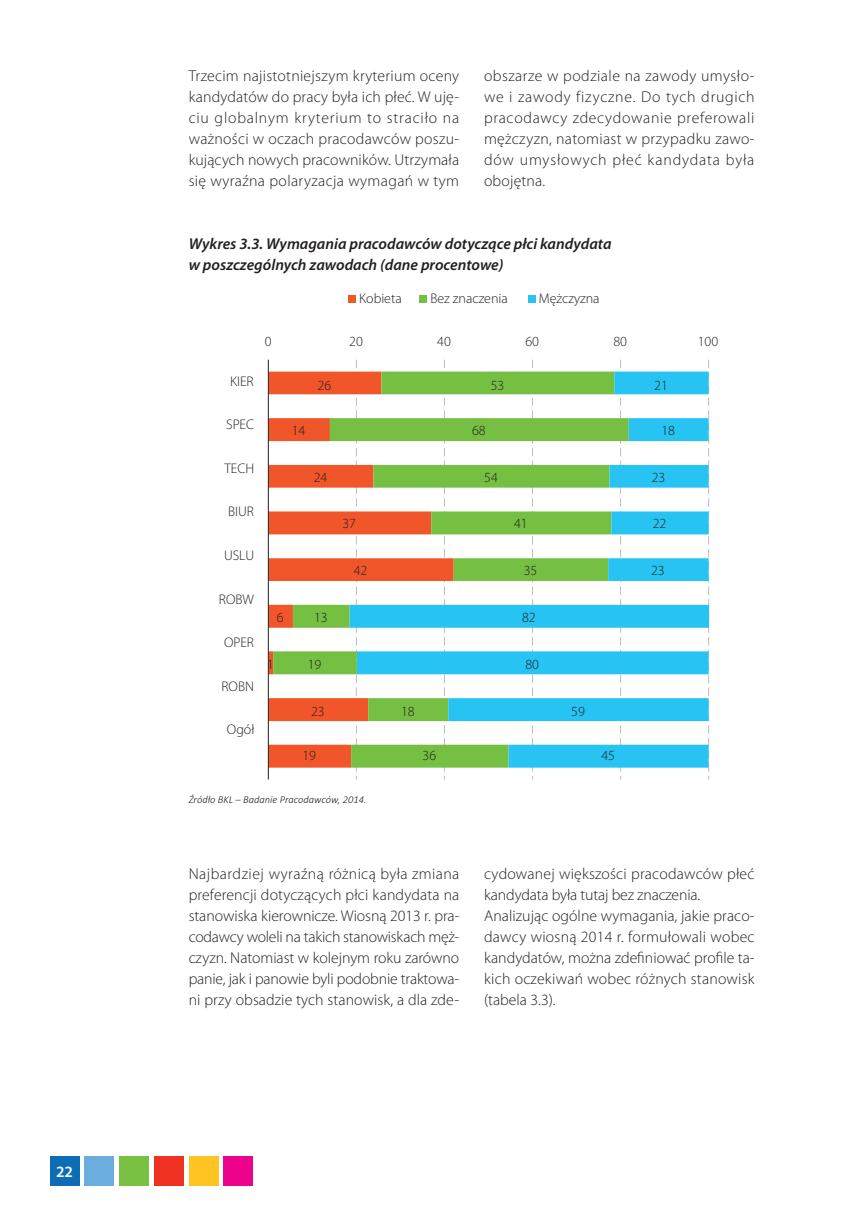
<style>
.page{position:relative;width:849px;height:1226px;background:#fff}
.page>*{position:absolute;margin:0;border:0;box-sizing:border-box;transform-origin:0 0}
.t1{font:300 15.75px/21px "Myriad Pro";letter-spacing:.01em;color:#231f20;text-align:justify}
.t2{font:italic 600 15.75px/21px "Myriad Pro";color:#231f20}
.t3{font:600 15.75px "Myriad Pro";color:#fff}
.t4{font:300 14px "Myriad Pro";letter-spacing:-.005em;color:#231f20}
.t5{font:italic 300 10.5px "Calibri";color:#231f20}
.s1{font-family:"Myriad Pro"}
</style>
<div class="page">
<div style="left:50px;top:1156px;width:29px;height:30px;background:#0d6cb6"></div>
<div style="left:84px;top:1156px;width:30px;height:30px;background:#6caddf"></div>
<div style="left:119px;top:1156px;width:30px;height:30px;background:#79c142"></div>
<div style="left:154px;top:1156px;width:30px;height:30px;background:#ef3122"></div>
<div style="left:189px;top:1156px;width:29px;height:30px;background:#fec422"></div>
<div style="left:223px;top:1156px;width:30px;height:30px;background:#ed028c"></div>
<svg style="left:356px;top:359px;width:1px;height:420px"></svg>
<svg style="left:444px;top:359px;width:1px;height:420px"></svg>
<svg style="left:532px;top:359px;width:1px;height:420px"></svg>
<svg style="left:620px;top:359px;width:1px;height:420px"></svg>
<svg style="left:708px;top:359px;width:1px;height:420px"></svg>
<svg style="left:269px;top:371px;width:4px;height:396px"></svg>
<svg style="left:273px;top:371px;width:76px;height:396px"></svg>
<svg style="left:349px;top:371px;width:359px;height:396px"></svg>
<hr style="left:268px;top:359px;width:1px;height:420px;background:#231f20">
<div style="left:348px;top:295px;width:8px;height:7px;background:#f1562a"></div>
<div style="left:419px;top:295px;width:8px;height:7px;background:#75c043"></div>
<div style="left:528px;top:295px;width:7px;height:7px;background:#27c3f3"></div>
<p class="t3" style="left:56px;top:1161px;width:18px">22</p>
<p class="t1" style="left:189px;top:65px;width:272px">Trzecim najistotniejszym kryterium oceny kandydatów do pracy była ich płeć. W uję&shy;ciu globalnym kryterium to straciło na ważności w oczach pracodawców poszu&shy;kujących nowych pracowników. Utrzymała się wyraźna polaryzacja wymagań w tym</p>
<p class="t1" style="left:484px;top:65px;width:272px">obszarze w podziale na zawody umysło&shy;we i zawody fizyczne. Do tych drugich pracodawcy zdecydowanie preferowali mężczyzn, natomiast w przypadku zawo&shy;dów umysłowych płeć kandydata była obojętna.</p>
<p class="t2" style="left:189px;top:232px;width:424px">Wykres 3.3. Wymagania pracodawców dotyczące płci kandydata w poszczególnych zawodach (dane procentowe)</p>
<p class="t4" style="left:359px;top:290px;width:44px">Kobieta</p>
<p class="t4" style="left:430px;top:290px;width:79px">Bez znaczenia</p>
<p class="t4" style="left:538px;top:290px;width:62px">Mężczyzna</p>
<p class="t4" style="left:265px;top:333px;width:8px">0</p>
<p class="t4" style="left:349px;top:333px;width:15px">20</p>
<p class="t4" style="left:437px;top:333px;width:15px">40</p>
<p class="t4" style="left:525px;top:333px;width:15px">60</p>
<p class="t4" style="left:613px;top:333px;width:15px">80</p>
<p class="t4" style="left:697px;top:333px;width:22px">100</p>
<p class="t4" style="left:230px;top:373px;width:25px">KIER</p>
<p class="t4" style="left:226px;top:417px;width:29px">SPEC</p>
<p class="t4" style="left:224px;top:460px;width:31px">TECH</p>
<p class="t4" style="left:228px;top:504px;width:27px">BIUR</p>
<p class="t4" style="left:224px;top:547px;width:32px">USLU</p>
<p class="t4" style="left:219px;top:591px;width:36px">ROBW</p>
<p class="t4" style="left:224px;top:634px;width:31px">OPER</p>
<p class="t4" style="left:221px;top:678px;width:34px">ROBN</p>
<p class="t4" style="left:227px;top:722px;width:29px">Ogół</p>
<p class="t4" style="left:317px;top:377px;width:15px">26</p>
<p class="t4" style="left:292px;top:423px;width:15px">14</p>
<p class="t4" style="left:313px;top:470px;width:15px">24</p>
<p class="t4" style="left:342px;top:515px;width:15px">37</p>
<p class="t4" style="left:353px;top:562px;width:15px">42</p>
<p class="t4" style="left:277px;top:609px;width:8px">6</p>
<p class="t4" style="left:267px;top:656px;width:8px">1</p>
<p class="t4" style="left:314px;top:609px;width:15px">13</p>
<p class="t4" style="left:307px;top:656px;width:15px">19</p>
<p class="t4" style="left:311px;top:703px;width:15px">23</p>
<p class="t4" style="left:302px;top:747px;width:15px">19</p>
<p class="t4" style="left:401px;top:703px;width:15px">18</p>
<p class="t4" style="left:422px;top:747px;width:15px">36</p>
<p class="t4" style="left:490px;top:377px;width:15px">53</p>
<p class="t4" style="left:472px;top:423px;width:15px">68</p>
<p class="t4" style="left:484px;top:470px;width:15px">54</p>
<p class="t4" style="left:514px;top:515px;width:15px">41</p>
<p class="t4" style="left:523px;top:562px;width:15px">35</p>
<p class="t4" style="left:522px;top:609px;width:15px">82</p>
<p class="t4" style="left:525px;top:656px;width:15px">80</p>
<p class="t4" style="left:571px;top:703px;width:15px">59</p>
<p class="t4" style="left:601px;top:747px;width:15px">45</p>
<p class="t4" style="left:654px;top:377px;width:15px">21</p>
<p class="t4" style="left:661px;top:423px;width:15px">18</p>
<p class="t4" style="left:651px;top:470px;width:15px">23</p>
<p class="t4" style="left:652px;top:515px;width:15px">22</p>
<p class="t4" style="left:651px;top:562px;width:15px">23</p>
<p class="t5" style="left:189px;top:793px;width:179px">Źródło BKL – Badanie Pracodawców, 2014<span class="s1">.</span></p>
<p class="t1" style="left:189px;top:863px;width:272px">Najbardziej wyraźną różnicą była zmiana preferencji dotyczących płci kandydata na stanowiska kierownicze. Wiosną 2013 r. pra&shy;codawcy woleli na takich stanowiskach męż&shy;czyzn. Natomiast w kolejnym roku zarówno panie, jak i panowie byli podobnie traktowa&shy;ni przy obsadzie tych stanowisk, a dla zde-</p>
<p class="t1" style="left:484px;top:863px;width:272px;text-align:left">cydowanej większości pracodawców płeć kandydata była tutaj bez znaczenia.<br>Analizując ogólne wymagania, jakie praco&shy;dawcy wiosną 2014 r. formułowali wobec kandydatów, można zdefiniować profile ta&shy;kich oczekiwań wobec różnych stanowisk (tabela 3.3).</p>
</div>
